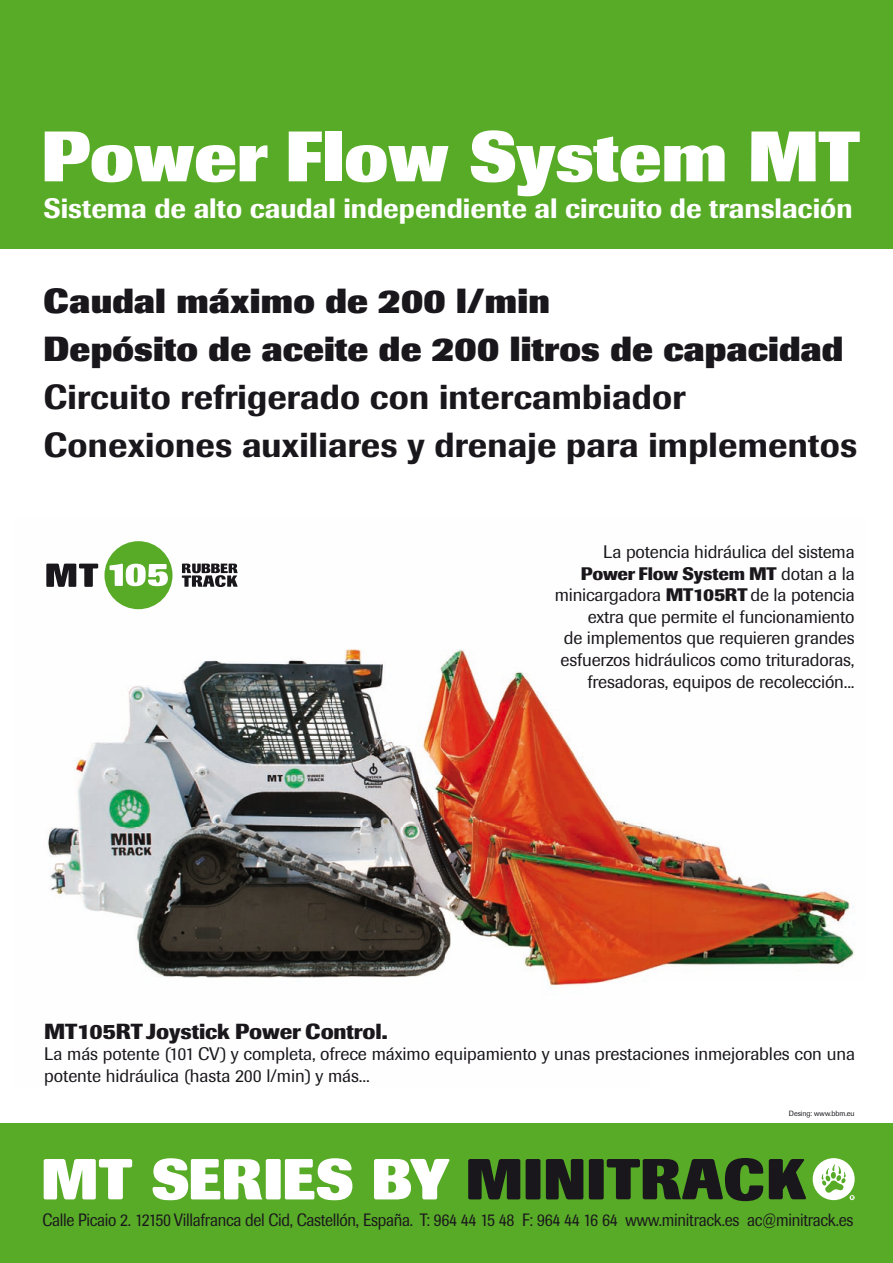
<style>
.page{position:relative;width:893px;height:1263px;background:#fff}
.page>*{position:absolute;margin:0;border:0;box-sizing:border-box;transform-origin:0 0}
.t1{font:800 70.5px "Imago BQ";color:#fff}
.t2{font:500 34.5px/48px "Imago BQ";letter-spacing:.005em;color:#1a171c}
.t3{font:800 34.5px/48px "Imago BQ";letter-spacing:.005em;color:#1a171c}
.t4{font:500 27.75px "Imago BQ";color:#fff}
.t5{font:700 21.6px "Imago BQ";letter-spacing:-.005em;color:#1a171c}
.t6{font:18px/21.6px "Imago BQ";letter-spacing:-.01em;color:#1a171c}
.t7{font:17.7px "Imago BQ";letter-spacing:-.02em;color:#1a171c;scale:.9 1}
.t8{font:7.5px "Imago BQ";letter-spacing:-.01em;color:#1a171c}
.s1{font-weight:700}
</style>
<div class="page">
<img style="left:46px;top:563px;width:808px;height:424px">
<div style="left:0;top:1123px;width:893px;height:140px;background:#58ab27"></div>
<div style="left:0;top:0;width:893px;height:249px;background:#58ab27"></div>
<svg style="left:813px;top:1158px;width:42px;height:42px"></svg>
<svg style="left:546px;top:1159px;width:37px;height:40px"></svg>
<div style="left:589px;top:1159px;width:15px;height:40px;background:#1a171c;border-radius:2px"></div>
<svg style="left:468px;top:1159px;width:52px;height:40px;background:#232e1d"></svg>
<div style="left:526px;top:1159px;width:14px;height:40px;background:#1a171c;border-radius:2px"></div>
<svg style="left:769px;top:1159px;width:37px;height:40px"></svg>
<svg style="left:607px;top:1158px;width:156px;height:43px"></svg>
<div style="left:266px;top:1159px;width:15px;height:40px;background:#fff;border-radius:2px"></div>
<svg style="left:44px;top:1159px;width:88px;height:40px"></svg>
<svg style="left:285px;top:1158px;width:67px;height:42px"></svg>
<svg style="left:152px;top:1158px;width:111px;height:42px"></svg>
<svg style="left:374px;top:1159px;width:76px;height:40px"></svg>
<svg style="left:46px;top:564px;width:52px;height:23px"></svg>
<svg style="left:104px;top:541px;width:69px;height:68px"></svg>
<svg style="left:182px;top:564px;width:56px;height:23px"></svg>
<h1 class="t1" style="left:41px;top:114px;width:820px">Power Flow System MT</h1>
<h3 class="t4" style="left:43px;top:192px;width:811px">Sistema de alto caudal independiente al circuito de translación</h3>
<h2 class="t3" style="left:44px;top:277px;width:801px">Caudal máximo de 200 l/min<br>Depósito de aceite de 200 litros de capacidad</h2>
<h2 class="t2" style="left:44px;top:373px;width:815px">Circuito refrigerado con intercambiador<br>Conexiones auxiliares y drenaje para implementos</h2>
<p class="t6" style="left:555px;top:541px;width:301px;text-align:right">La potencia hidráulica del sistema <span class="s1">Power Flow System MT</span> dotan a la minicargadora <span class="s1">MT105RT</span> de la potencia extra que permite el funcionamiento<br>de implementos que requieren grandes esfuerzos hidráulicos como trituradoras, fresadoras, equipos de recolección...</p>
<p class="t5" style="left:44px;top:1018px;width:345px">MT105RT Joystick Power Control.</p>
<p class="t6" style="left:44px;top:1043px;width:812px">La más potente (101 CV) y completa, ofrece máximo equipamiento y unas prestaciones inmejorables con una potente hidráulica (hasta 200 l/min) y más...</p>
<p class="t8" style="left:789px;top:1109px;width:67px">Desing: www.bbm.eu</p>
<p class="t7" style="left:42px;top:1209px;width:903px">Calle Picaio 2. 12150 Villafranca del Cid, Castellón, España. T: 964 44 15 48 F: 964 44 16 64 www.minitrack.es ac@minitrack.es</p>
</div>
